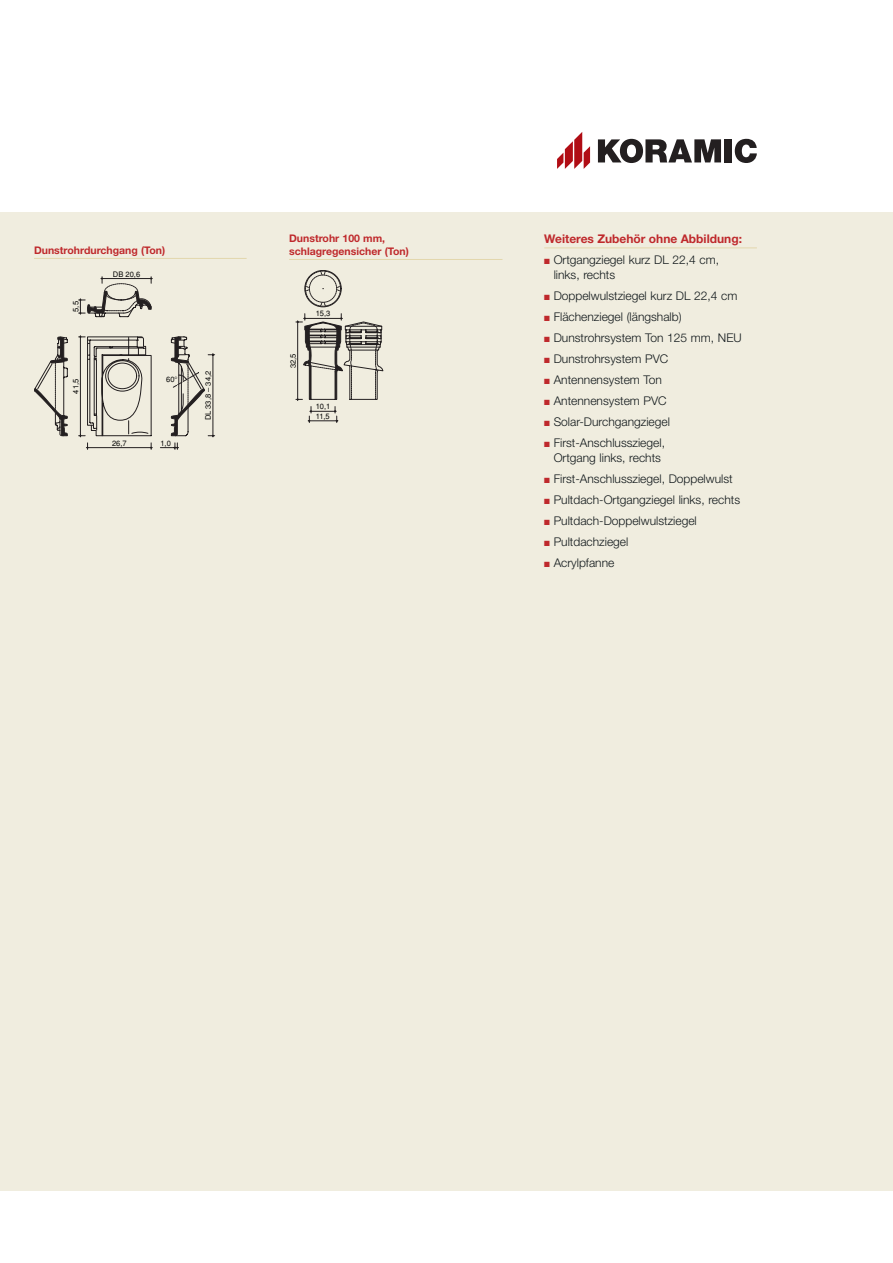
<style>
.page{position:relative;width:893px;height:1263px;background:#fff}
.page>*{position:absolute;margin:0;border:0;box-sizing:border-box;transform-origin:0 0}
.t1{font:300 12px/15px "Helvetica Neue";color:#11181b}
.t2{font:700 12px "Helvetica Neue";color:#bf292c}
.t3{font:700 10.5px/12.8px "Helvetica Neue";color:#bf292c}
.t4{font:7.5px/9.4px "Helvetica";color:#000}
.s1{color:#bf292c}
</style>
<div class="page">
<div style="left:0;top:213px;width:893px;height:978px;background:#f0eddf"></div>
<svg style="left:557px;top:132px;width:33px;height:37px"></svg>
<div style="left:725px;top:139px;width:7px;height:23px;background:#231f20"></div>
<svg style="left:735px;top:139px;width:22px;height:24px"></svg>
<svg style="left:598px;top:139px;width:123px;height:24px"></svg>
<hr style="left:34px;top:258px;width:213px;height:1px;background:#e3d7ad">
<hr style="left:289px;top:259px;width:213px;height:1px;background:#e3d7ad">
<hr style="left:88px;top:447px;width:63px;height:1px;background:#231f20">
<svg style="left:160px;top:443px;width:19px;height:6px"></svg>
<svg style="left:34px;top:277px;width:181px;height:160px"></svg>
<svg style="left:295px;top:270px;width:89px;height:153px"></svg>
<hr style="left:305px;top:318px;width:36px;height:1px;background:#231f20">
<hr style="left:544px;top:247px;width:213px;height:1px;background:#e3d7ad">
<p class="t3" style="left:34px;top:245px;width:133px">Dunstrohrdurchgang (Ton)</p>
<p class="t3" style="left:289px;top:233px;width:121px">Dunstrohr 100 mm, schlagregensicher (Ton)</p>
<p class="t4" style="left:72px;top:312px;width:12px;rotate:-90deg">5,5</p>
<p class="t4" style="left:72px;top:394px;width:16px;rotate:-90deg">41,5</p>
<p class="t4" style="left:113px;top:270px;width:29px">DB 20,6</p>
<p class="t4" style="left:166px;top:375px;width:13px">60°</p>
<p class="t4" style="left:112px;top:439px;width:16px">26,7</p>
<p class="t4" style="left:160px;top:439px;width:12px">1,0</p>
<p class="t4" style="left:204px;top:420px;width:51px;rotate:-90deg">DL 33,8 – 34,2</p>
<p class="t4" style="left:289px;top:368px;width:16px;rotate:-90deg">32,5</p>
<p class="t4" style="left:316px;top:310px;width:16px">15,3</p>
<p class="t4" style="left:316px;top:403px;width:16px">10,1<br>11,5</p>
<p class="t2" style="left:544px;top:235px;width:199px">Weiteres Zubehör ohne Abbildung:</p>
<p class="t1" style="left:554px;top:254px;width:167px;text-indent:-9px"><span class="s1">■</span> Ortgangziegel kurz DL 22,4 cm, links, rechts</p>
<p class="t1" style="left:544px;top:290px;width:195px"><span class="s1">■</span> Doppelwulstziegel kurz DL 22,4 cm</p>
<p class="t1" style="left:544px;top:311px;width:139px"><span class="s1">■</span> Flächenziegel (längshalb)</p>
<p class="t1" style="left:544px;top:332px;width:199px"><span class="s1">■</span> Dunstrohrsystem Ton 125 mm, NEU</p>
<p class="t1" style="left:544px;top:353px;width:125px"><span class="s1">■</span> Dunstrohrsystem PVC</p>
<p class="t1" style="left:544px;top:374px;width:119px"><span class="s1">■</span> Antennensystem Ton</p>
<p class="t1" style="left:544px;top:395px;width:124px"><span class="s1">■</span> Antennensystem PVC</p>
<p class="t1" style="left:544px;top:416px;width:127px"><span class="s1">■</span> Solar-Durchgangziegel</p>
<p class="t1" style="left:544px;top:437px;width:122px;text-align:center"><span class="s1">■</span> First-Anschlussziegel,<br>Ortgang links, rechts</p>
<p class="t1" style="left:544px;top:473px;width:190px"><span class="s1">■</span> First-Anschlussziegel, Doppelwulst</p>
<p class="t1" style="left:544px;top:494px;width:197px"><span class="s1">■</span> Pultdach-Ortgangziegel links, rechts</p>
<p class="t1" style="left:544px;top:515px;width:154px"><span class="s1">■</span> Pultdach-Doppelwulstziegel</p>
<p class="t1" style="left:544px;top:536px;width:86px"><span class="s1">■</span> Pultdachziegel</p>
<p class="t1" style="left:544px;top:557px;width:72px"><span class="s1">■</span> Acrylpfanne</p>
</div>
